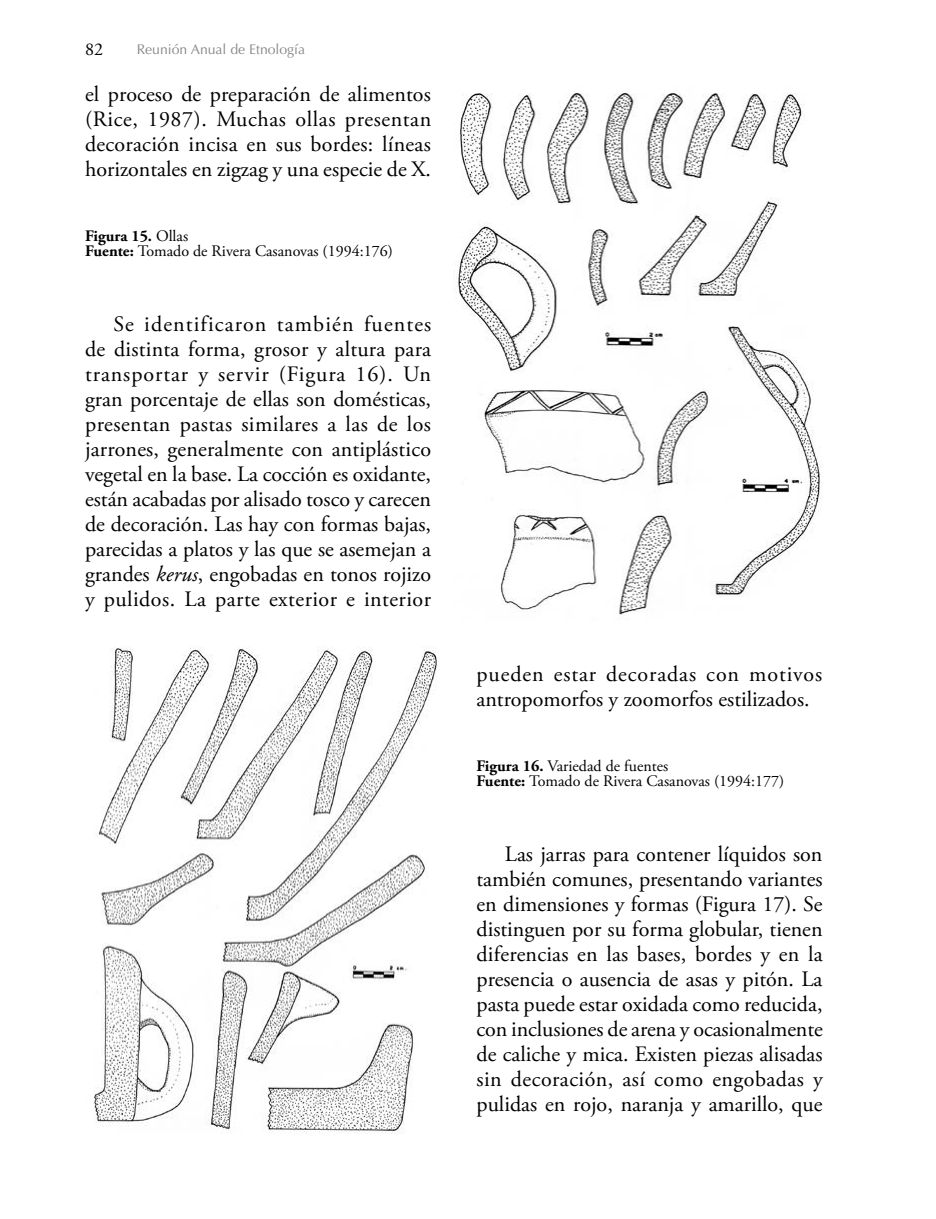
<style>
.page{position:relative;width:936px;height:1219px;background:#fff}
.page>*{position:absolute;margin:0;border:0;box-sizing:border-box;transform-origin:0 0}
.t1{font:22px/25px "Adobe Garamond Pro";color:#000;text-align:justify}
.t2{font:18px "Adobe Garamond Pro";color:#000}
.t3{font:16px/15px "Adobe Garamond Pro";color:#000}
.t4{font:14px "Optima LT Std";color:#878787}
.s1{font-weight:700}
.s2{font-style:italic}
</style>
<div class="page">
<img style="left:454px;top:93px;width:368px;height:527px">
<img style="left:93px;top:646px;width:344px;height:488px">
<p class="t2" style="left:85px;top:38px;width:19px">82</p>
<p class="t4" style="left:137px;top:41px;width:170px">Reunión Anual de Etnología</p>
<p class="t1" style="left:85px;top:82px;width:347px">el proceso de preparación de alimentos (Rice, 1987). Muchas ollas presentan decoración incisa en sus bordes: líneas horizontales en zigzag y una especie de X.</p>
<p class="t3" style="left:85px;top:229px;width:309px"><span class="s1">Figura 15.</span> Ollas<br><span class="s1">Fuente:</span> Tomado de Rivera Casanovas (1994:176)</p>
<p class="t1" style="left:85px;top:312px;width:348px;text-indent:28px">Se identificaron también fuentes de distinta forma, grosor y altura para transportar y servir (Figura 16). Un gran porcentaje de ellas son domésticas, presentan pastas similares a las de los jarrones, generalmente con antiplástico vegetal en la base. La cocción es oxidante, están acabadas por alisado tosco y carecen de decoración. Las hay con formas bajas, parecidas a platos y las que se asemejan a grandes <span class="s2">kerus</span>, engobadas en tonos rojizo y pulidos. La parte exterior e interior</p>
<p class="t1" style="left:476px;top:662px;width:347px">pueden estar decoradas con motivos antropomorfos y zoomorfos estilizados.</p>
<p class="t3" style="left:476px;top:759px;width:309px"><span class="s1">Figura 16.</span> Variedad de fuentes<br><span class="s1">Fuente:</span> Tomado de Rivera Casanovas (1994:177)</p>
<p class="t1" style="left:476px;top:842px;width:348px;text-indent:28px">Las jarras para contener líquidos son también comunes, presentando variantes en dimensiones y formas (Figura 17). Se distinguen por su forma globular, tienen diferencias en las bases, bordes y en la presencia o ausencia de asas y pitón. La pasta puede estar oxidada como reducida, con inclusiones de arena y ocasionalmente de caliche y mica. Existen piezas alisadas sin decoración, así como engobadas y pulidas en rojo, naranja y amarillo, que</p>
</div>
